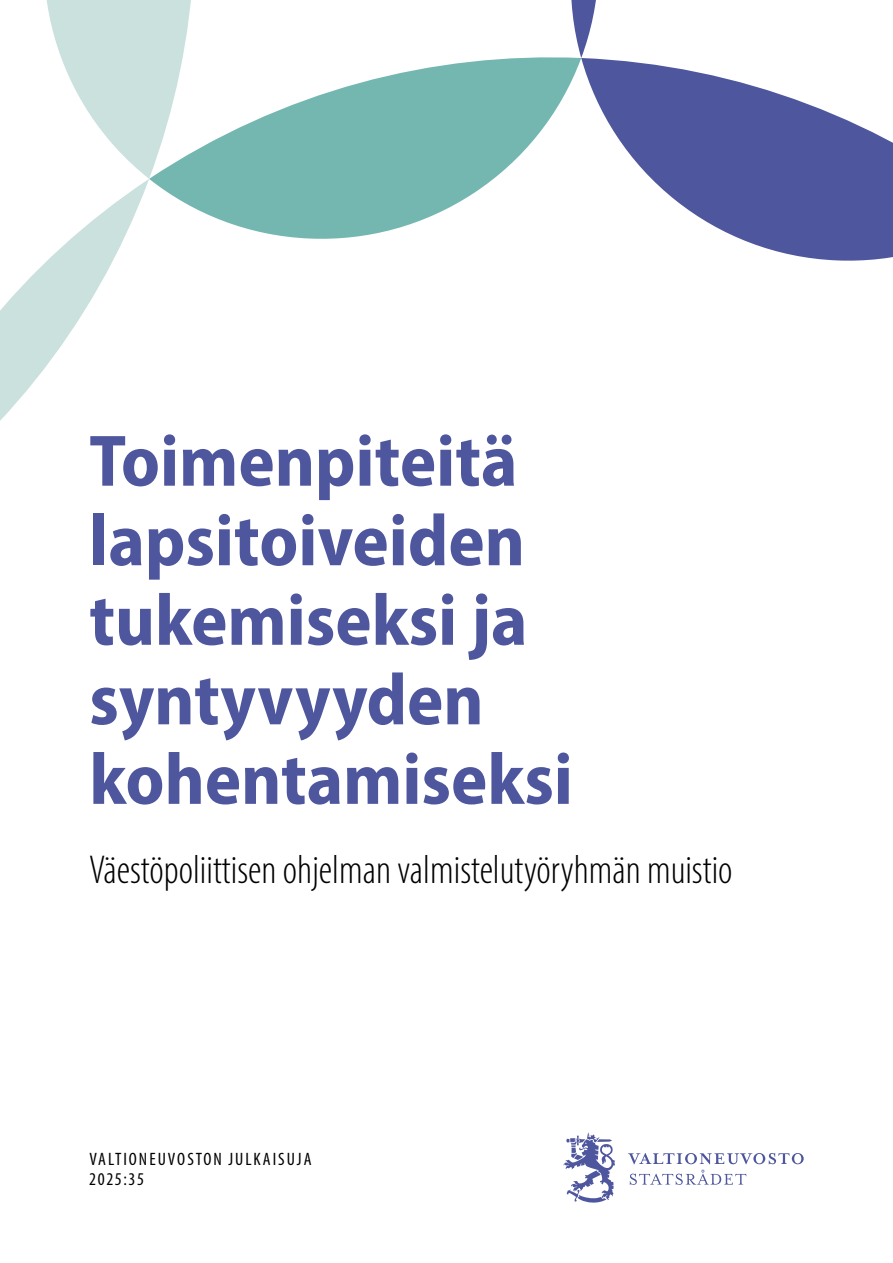
<style>
.page{position:relative;width:893px;height:1263px;background:#fff}
.page>*{position:absolute;margin:0;border:0;box-sizing:border-box;transform-origin:0 0}
.t1{font:700 semi-condensed 73.5px/79.5px "Myriad Pro";color:#4e569d}
.t2{font:300 condensed 40.5px "Myriad Pro";color:#000}
.t3{font:condensed 18px/19.5px "Myriad Pro";letter-spacing:.11em;color:#000}
</style>
<div class="page">
<svg style="left:571px;top:0;width:25px;height:58px"></svg>
<svg style="left:581px;top:58px;width:312px;height:203px;fill:#4e569d"></svg>
<svg style="left:211px;top:52px;width:370px;height:187px;fill:#74b7b0"></svg>
<svg style="left:0;top:0;width:211px;height:421px"></svg>
<svg style="left:628px;top:1153px;width:176px;height:11px"></svg>
<svg style="left:630px;top:1170px;width:116px;height:15px"></svg>
<svg style="left:563px;top:1132px;width:52px;height:71px"></svg>
<p class="t1" style="left:89px;top:419px;width:485px">Toimenpiteitä lapsitoiveiden tukemiseksi ja syntyvyyden kohentamiseksi</p>
<p class="t2" style="left:89px;top:846px;width:645px">Väestöpoliittisen ohjelman valmistelutyöryhmän muistio</p>
<p class="t3" style="left:89px;top:1149px;width:224px">VALTIONEUVOSTON JULKAISUJA<br>2025:35</p>
</div>
